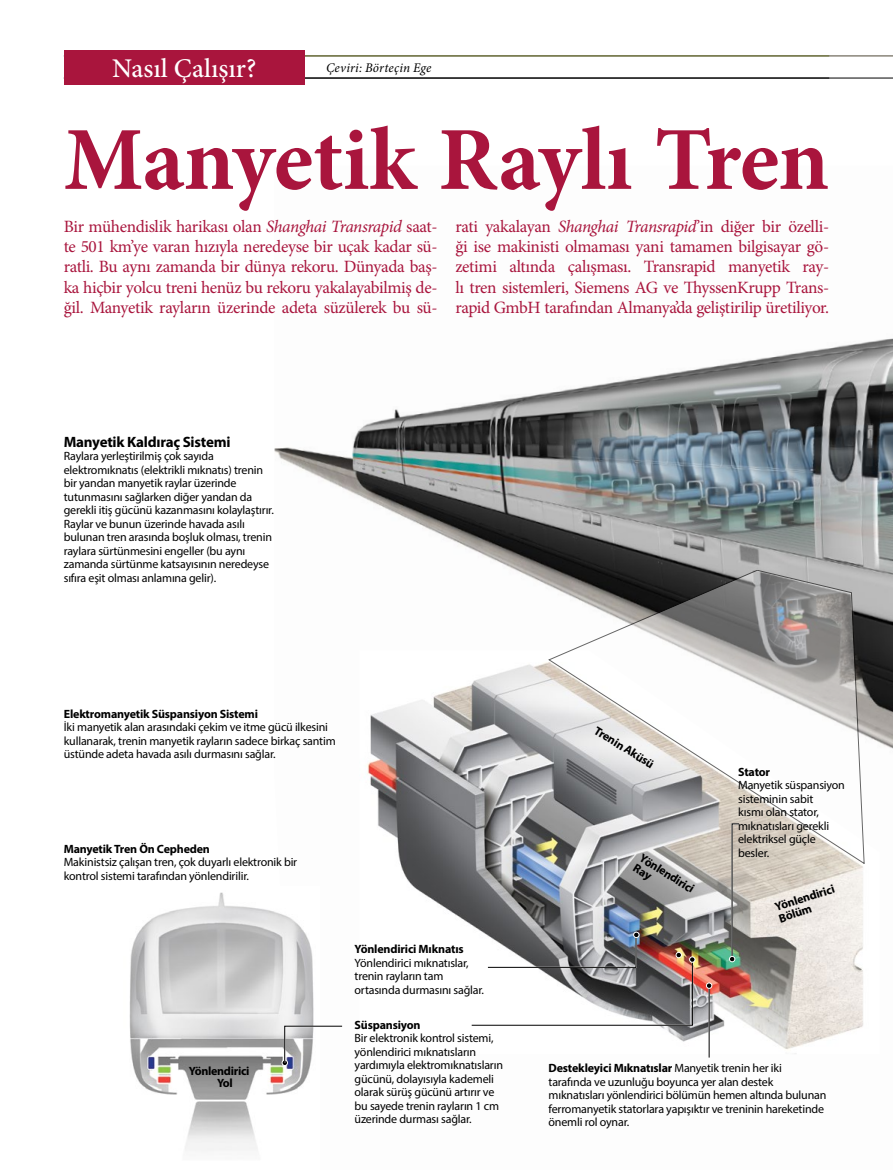
<style>
.page{position:relative;width:893px;height:1170px;background:#fff}
.page>*{position:absolute;margin:0;border:0;box-sizing:border-box;transform-origin:0 0}
.t1{font:700 90px "Minion Pro";letter-spacing:-.01em;color:#a9153d}
.t2{font:500 27px "Minion Pro";color:#fff}
.t3{font:17.25px/20.2px "Minion Pro";letter-spacing:-.02em;color:#a9153d;text-align:justify}
.t4{font:700 15px "Myriad Pro";letter-spacing:-.015em;color:#000}
.t5{font:italic 13.2px "Minion Pro";letter-spacing:.015em;color:#000}
.t6{font:12px/13.5px "Myriad Pro";letter-spacing:-.015em;color:#000}
.t7{font:700 12px/12px "Myriad Pro";letter-spacing:-.015em;color:#000}
.s1{font-style:italic}
.s2{font-weight:700}
</style>
<div class="page">
<img style="left:274px;top:338px;width:618px;height:720px">
<img style="left:359px;top:650px;width:521px;height:404px">
<svg style="left:549px;top:570px;width:315px;height:293px"></svg>
<hr style="left:708px;top:985px;width:2px;height:72px;background:#fff">
<hr style="left:709px;top:985px;width:1px;height:72px;background:#000">
<svg style="left:706px;top:982px;width:6px;height:6px"></svg>
<svg style="left:729px;top:822px;width:11px;height:139px"></svg>
<img style="left:129px;top:886px;width:191px;height:265px">
<svg style="left:470px;top:931px;width:225px;height:95px"></svg>
<svg style="left:282px;top:1025px;width:61px;height:40px"></svg>
<hr style="left:64px;top:78px;width:828px;height:1px;background:#000">
<hr style="left:64px;top:56px;width:828px;height:1px;background:#4f4737">
<hr style="left:305px;top:56px;width:524px;height:1px;background:#676f2b">
<div style="left:64px;top:50px;width:241px;height:34px;background:#a9153d"></div>
<h2 class="t2" style="left:112px;top:50px;width:146px">Nasıl Çalışır?</h2>
<p class="t5" style="left:326px;top:59px;width:107px">Çeviri: Börteçin Ege</p>
<h1 class="t1" style="left:64px;top:97px;width:767px">Manyetik Raylı Tren</h1>
<p class="t3" style="left:64px;top:216px;width:375px">Bir mühendislik harikası olan <span class="s1">Shanghai Transrapid</span> saat&shy;te 501 km’ye varan hızıyla neredeyse bir uçak kadar sü&shy;ratli. Bu aynı zamanda bir dünya rekoru. Dünyada baş&shy;ka hiçbir yolcu treni henüz bu rekoru yakalayabilmiş de&shy;ğil. Manyetik rayların üzerinde adeta süzülerek bu sü-</p>
<p class="t3" style="left:455px;top:216px;width:375px">rati yakalayan <span class="s1">Shanghai Transrapid</span>’in diğer bir özelli&shy;ği ise makinisti olmaması yani tamamen bilgisayar gö&shy;zetimi altında çalışması. Transrapid manyetik ray&shy;lı tren sistemleri, Siemens AG ve ThyssenKrupp Trans&shy;rapid GmbH tarafından Almanya’da geliştirilip üretiliyor.</p>
<p class="t4" style="left:64px;top:432px;width:168px">Manyetik Kaldıraç Sistemi</p>
<p class="t6" style="left:64px;top:449px;width:212px">Raylara yerleştirilmiş çok sayıda elektromıknatıs (elektrikli mıknatıs) trenin bir yandan manyetik raylar üzerinde tutunmasını sağlarken diğer yandan da gerekli itiş gücünü kazanmasını kolaylaştırır.<br>Raylar ve bunun üzerinde havada asılı bulunan tren arasında boşluk olması, trenin raylara sürtünmesini engeller (bu aynı zamanda sürtünme katsayısının neredeyse sıfıra eşit olması anlamına gelir).</p>
<p class="t7" style="left:64px;top:707px;width:196px">Elektromanyetik Süspansiyon Sistemi</p>
<p class="t6" style="left:64px;top:720px;width:273px">İki manyetik alan arasındaki çekim ve itme gücü ilkesini kullanarak, trenin manyetik rayların sadece birkaç santim üstünde adeta havada asılı durmasını sağlar.</p>
<p class="t7" style="left:64px;top:842px;width:148px">Manyetik Tren Ön Cepheden</p>
<p class="t6" style="left:64px;top:855px;width:235px">Makinistsiz çalışan tren, çok duyarlı elektronik bir kontrol sistemi tarafından yönlendirilir.</p>
<p class="t7" style="left:217px;top:1064px;width:34px;text-indent:-28px">Yönlendirici<br>Yol</p>
<p class="t7" style="left:355px;top:942px;width:111px">Yönlendirici Mıknatıs</p>
<p class="t6" style="left:355px;top:955px;width:131px">Yönlendirici mıknatıslar, trenin rayların tam ortasında durmasını sağlar.</p>
<p class="t7" style="left:355px;top:1018px;width:67px">Süspansiyon</p>
<p class="t6" style="left:355px;top:1031px;width:150px">Bir elektronik kontrol sistemi, yönlendirici mıknatısların yardımıyla elektromıknatısların gücünü, dolayısıyla kademeli olarak sürüş gücünü artırır ve bu sayede trenin rayların 1 cm üzerinde durması sağlar.</p>
<p class="t7" style="left:599px;top:723px;width:70px;rotate:32deg">Trenin Aküsü</p>
<p class="t7" style="left:644px;top:851px;width:63px;rotate:32deg">Yönlendirici<br>Ray</p>
<p class="t7" style="left:738px;top:765px;width:33px">Stator</p>
<p class="t6" style="left:738px;top:778px;width:108px">Manyetik süspansiyon sisteminin sabit<br>kısmı olan stator, mıknatısları gerekli elektriksel güçle besler.</p>
<p class="t7" style="left:773px;top:901px;width:63px;rotate:-18deg">Yönlendirici<br>Bölüm</p>
<p class="t6" style="left:549px;top:1060px;width:279px"><span class="s2">Destekleyici Mıknatıslar</span> Manyetik trenin her iki tarafında ve uzunluğu boyunca yer alan destek mıknatısları yönlendirici bölümün hemen altında bulunan ferromanyetik statorlara yapışıktır ve treninin hareketinde önemli rol oynar.</p>
</div>
